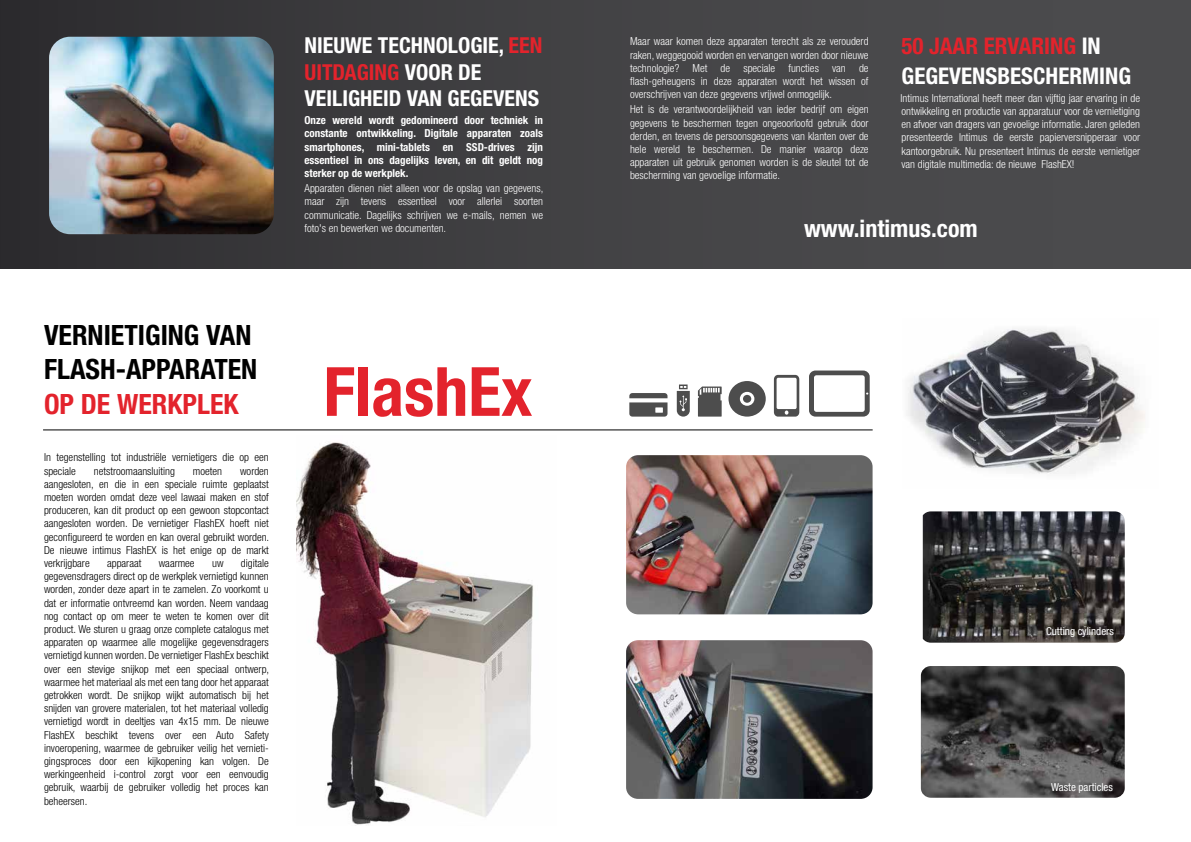
<style>
.page{position:relative;width:1191px;height:842px;background:#fff}
.page>*{position:absolute;margin:0;border:0;box-sizing:border-box;transform-origin:0 0}
.t1{font:700 condensed 68px "Helvetica Neue LT Std";color:#e3232c}
.t2{font:700 condensed 28px/33.6px "Helvetica Neue LT Std";color:#000}
.t3{font:700 condensed 28px "Helvetica Neue LT Std";color:#e3232c}
.t4{font:700 condensed 24px "Helvetica Neue LT Std";color:#fff}
.t5{font:700 condensed 23px/29.6px "Helvetica Neue LT Std";color:#fff}
.t6{font:700 condensed 22px/26.4px "Helvetica Neue LT Std";color:#fff}
.t7{font:300 condensed 11px/13.2px "Helvetica Neue LT Std";color:#000;text-align:justify}
.t8{font:300 condensed 11px/13.2px "Helvetica Neue LT Std";color:#fff;text-align:justify}
.t9{font:700 condensed 11px/13.2px "Helvetica Neue LT Std";color:#fff;text-align:justify}
.t10{font:condensed 11px "Helvetica Neue LT Std";color:#fff}
.s1{color:#e3232c}
</style>
<div class="page">
<img style="left:907px;top:329px;width:238px;height:145px">
<div style="left:0;top:0;width:1191px;height:268px;background:linear-gradient(to right,#302f32,#505052)"></div>
<img style="left:626px;top:455px;width:246px;height:159px">
<img style="left:626px;top:640px;width:246px;height:159px">
<img style="left:921px;top:666px;width:203px;height:132px">
<img style="left:922px;top:511px;width:202px;height:132px">
<svg style="left:809px;top:370px;width:60px;height:47px"></svg>
<svg style="left:774px;top:375px;width:25px;height:42px"></svg>
<svg style="left:677px;top:384px;width:13px;height:33px"></svg>
<svg style="left:728px;top:381px;width:37px;height:36px"></svg>
<div style="left:743px;top:395px;width:8px;height:8px;background:#4d4d4d;border-radius:50%"></div>
<svg style="left:629px;top:393px;width:38px;height:24px"></svg>
<svg style="left:698px;top:386px;width:23px;height:31px"></svg>
<img style="left:296px;top:442px;width:237px;height:383px">
<img style="left:49px;top:37px;width:225px;height:197px">
<hr style="left:43px;top:429px;width:829px;height:1px;background:#000">
<h3 class="t6" style="left:304px;top:32px;width:239px">NIEUWE TECHNOLOGIE, <span class="s1">EEN<br>UITDAGING</span> VOOR DE<br>VEILIGHEID VAN GEGEVENS</h3>
<p class="t9" style="left:304px;top:114px;width:240px">Onze wereld wordt gedomineerd door techniek in constante ontwikkeling. Digitale apparaten zoals smartphones, mini-tablets en SSD-drives zijn essentieel in ons dagelijks leven, en dit geldt nog sterker op de werkplek.</p>
<p class="t8" style="left:304px;top:182px;width:240px">Apparaten dienen niet alleen voor de opslag van gegevens, maar zijn tevens essentieel voor allerlei soorten communicatie. Dagelijks schrijven we e-mails, nemen we foto's en bewerken we documenten.</p>
<h2 class="t2" style="left:44px;top:318px;width:215px">VERNIETIGING VAN<br>FLASH-APPARATEN</h2>
<h2 class="t3" style="left:44px;top:387px;width:196px">OP DE WERKPLEK</h2>
<p class="t7" style="left:44px;top:451px;width:226px">In tegenstelling tot industriële vernietigers die op een speciale</p>
<p class="t7" style="left:44px;top:464px;width:227px;text-indent:196px">worden aangesloten, en die in een speciale ruimte geplaatst moeten worden omdat deze veel lawaai maken en stof produceren, kan dit product op een gewoon stopcontact aangesloten worden. De vernietiger FlashEX hoeft niet geconfigureerd te worden en kan overal gebruikt worden.<br>De nieuwe intimus FlashEX is het enige op de markt verkrijgbare</p>
<p class="t7" style="left:94px;top:464px;width:83px">netstroomaansluiting</p>
<p class="t7" style="left:193px;top:464px;width:31px">moeten</p>
<p class="t7" style="left:44px;top:556px;width:227px;text-indent:197px">digitale gegevensdragers direct op de werkplek vernietigd kunnen worden, zonder deze apart in te zamelen. Zo voorkomt u dat er informatie ontvreemd kan worden. Neem vandaag nog contact op om meer te weten te komen over dit product. We sturen u graag onze complete catalogus met apparaten op waarmee alle mogelijke gegevensdragers vernietigd kunnen worden. De vernietiger FlashEx beschikt over een stevige snijkop met een speciaal ontwerp, waarmee het materiaal als met een tang door het apparaat getrokken wordt. De snijkop wijkt automatisch bij het snijden van grovere materialen, tot het materiaal volledig vernietigd wordt in deeltjes van 4x15 mm. De nieuwe FlashEX beschikt tevens over een Auto Safety invoeropening, waarmee de gebruiker veilig het vernieti&shy;gingsproces door een kijkopening kan volgen. De werkingeenheid i-control zorgt voor een eenvoudig gebruik, waarbij de gebruiker volledig het proces kan beheersen.</p>
<p class="t7" style="left:107px;top:556px;width:36px">apparaat</p>
<p class="t7" style="left:159px;top:556px;width:37px">waarmee</p>
<p class="t7" style="left:212px;top:556px;width:13px">uw</p>
<h1 class="t1" style="left:323px;top:350px;width:210px">FlashEx</h1>
<p class="t8" style="left:630px;top:35px;width:240px">Maar waar komen deze apparaten terecht als ze verouderd raken, weggegooid worden en vervangen worden door nieuwe technologie? Met de speciale functies van de flash-geheugens in deze apparaten wordt het wissen of overschrijven van deze gegevens vrijwel onmogelijk.</p>
<p class="t8" style="left:630px;top:103px;width:240px">Het is de verantwoordelijkheid van ieder bedrijf om eigen gegevens te beschermen tegen ongeoorloofd gebruik door derden, en tevens de persoonsgegevens van klanten over de hele wereld te beschermen. De manier waarop deze apparaten uit gebruik genomen worden is de sleutel tot de bescherming van gevoelige informatie.</p>
<h3 class="t5" style="left:901px;top:31px;width:231px"><span class="s1">50 JAAR ERVARING</span> IN<br>GEGEVENSBESCHERMING</h3>
<p class="t8" style="left:900px;top:91px;width:241px">Intimus International heeft meer dan vijftig jaar ervaring in de ontwikkeling en productie van apparatuur voor de vernietiging en afvoer van dragers van gevoelige informatie. Jaren geleden presenteerde Intimus de eerste papierversnipperaar voor kantoorgebruik. Nu presenteert Intimus de eerste vernietiger van digitale multimedia: de nieuwe FlashEX!</p>
<h3 class="t4" style="left:804px;top:214px;width:175px">www.intimus.com</h3>
<p class="t10" style="left:1046px;top:625px;width:69px">Cutting cylinders</p>
<p class="t10" style="left:1051px;top:780px;width:63px">Waste particles</p>
</div>
